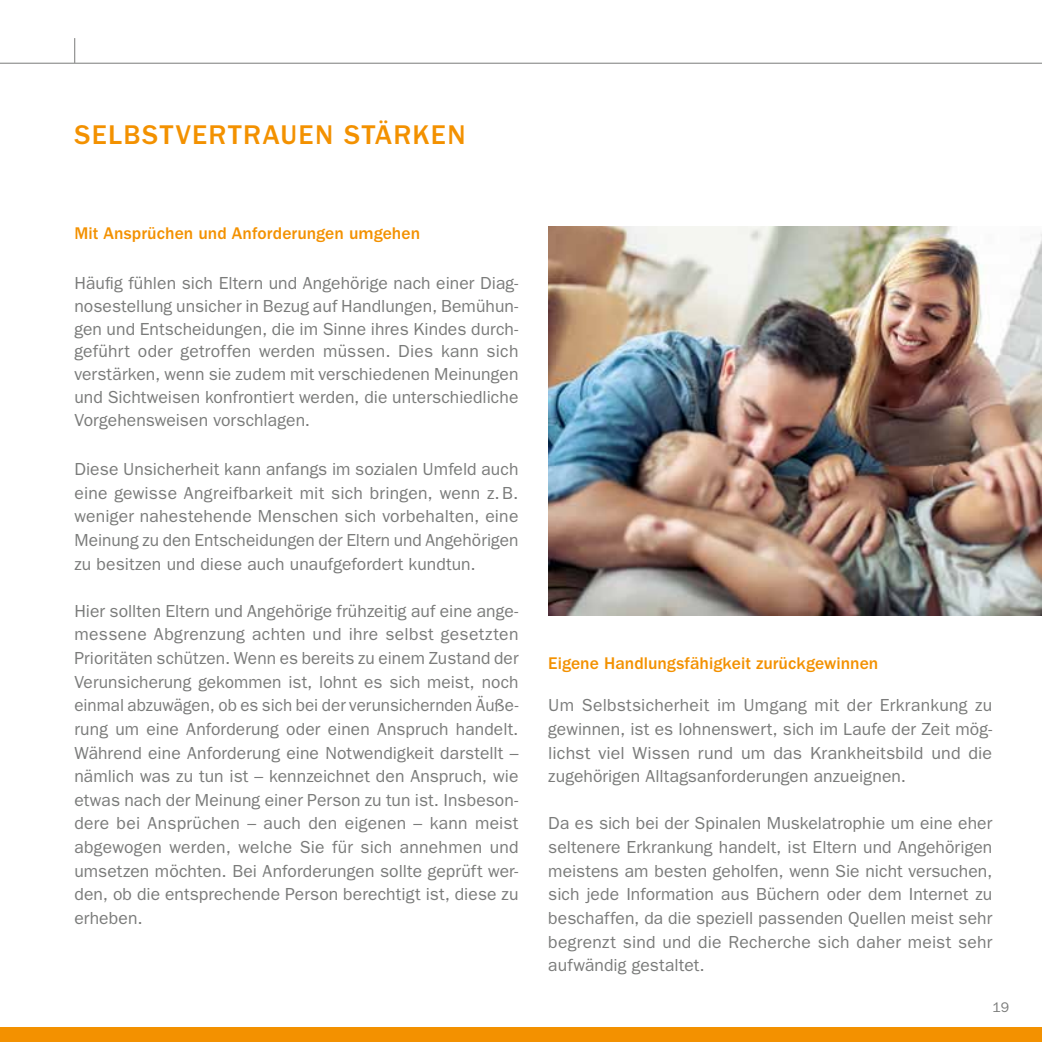
<style>
.page{position:relative;width:1042px;height:1042px;background:#fff}
.page>*{position:absolute;margin:0;border:0;box-sizing:border-box;transform-origin:0 0}
.t1{font:500 28px "ITC Franklin Gothic Std";letter-spacing:.05em;color:#f39100}
.t2{font:17.5px/23.6px "ITC Franklin Gothic Std";letter-spacing:.005em;color:#7a7b7a;text-align:justify}
.t3{font:500 17.5px "ITC Franklin Gothic Std";color:#f39100}
.t4{font:14px "Franklin Gothic LT Pro";color:#7a7b7a}
</style>
<div class="page">
<img style="left:548px;top:226px;width:494px;height:390px">
<hr style="left:0;top:63px;width:1042px;height:1px;background:#7a7b7a">
<svg style="left:74px;top:38px;width:1px;height:25px"></svg>
<div style="left:0;top:1027px;width:1042px;height:15px;background:#f39100"></div>
<h1 class="t1" style="left:74px;top:119px;width:393px">SELBSTVERTRAUEN STÄRKEN</h1>
<p class="t3" style="left:74px;top:223px;width:347px">Mit Ansprüchen und Anforderungen umgehen</p>
<p class="t2" style="left:74px;top:272px;width:445px;line-height:22.8px">Häufig fühlen sich Eltern und Angehörige nach einer Diag&shy;nosestellung unsicher in Bezug auf Handlungen, Bemühun&shy;gen und Entscheidungen, die im Sinne ihres Kindes durch&shy;geführt oder getroffen werden müssen. Dies kann sich verstärken, wenn sie zudem mit verschiedenen Meinungen und Sichtweisen konfrontiert werden, die unterschiedliche Vorgehensweisen vorschlagen.</p>
<p class="t2" style="left:74px;top:457px;width:445px">Diese Unsicherheit kann anfangs im sozialen Umfeld auch eine gewisse Angreifbarkeit mit sich bringen, wenn z.B. weniger nahestehende Menschen sich vorbehalten, eine Meinung zu den Entscheidungen der Eltern und Angehörigen zu besitzen und diese auch unaufgefordert kundtun.</p>
<p class="t2" style="left:74px;top:599px;width:446px">Hier sollten Eltern und Angehörige frühzeitig auf eine ange&shy;messene Abgrenzung achten und ihre selbst gesetzten Prioritäten schützen. Wenn es bereits zu einem Zustand der Verunsicherung gekommen ist, lohnt es sich meist, noch einmal abzuwägen, ob es sich bei der verunsichernden Äuße&shy;rung um eine Anforderung oder einen Anspruch handelt.<br>Während eine Anforderung eine Notwendigkeit darstellt – nämlich was zu tun ist – kennzeichnet den Anspruch, wie etwas nach der Meinung einer Person zu tun ist. Insbeson&shy;dere bei Ansprüchen – auch den eigenen – kann meist abgewogen werden, welche Sie für sich annehmen und umsetzen möchten. Bei Anforderungen sollte geprüft wer&shy;den, ob die entsprechende Person berechtigt ist, diese zu erheben.</p>
<p class="t3" style="left:548px;top:654px;width:332px">Eigene Handlungsfähigkeit zurückgewinnen</p>
<p class="t2" style="left:548px;top:693px;width:445px">Um Selbstsicherheit im Umgang mit der Erkrankung zu gewinnen, ist es lohnenswert, sich im Laufe der Zeit mög&shy;lichst viel Wissen rund um das Krankheitsbild und die zugehörigen Alltagsanforderungen anzueignen.</p>
<p class="t2" style="left:548px;top:812px;width:446px">Da es sich bei der Spinalen Muskelatrophie um eine eher seltenere Erkrankung handelt, ist Eltern und Angehörigen meistens am besten geholfen, wenn Sie nicht versuchen, sich jede Information aus Büchern oder dem Internet zu beschaffen, da die speziell passenden Quellen meist sehr begrenzt sind und die Recherche sich daher meist sehr aufwändig gestaltet.</p>
<p class="t4" style="left:992px;top:998px;width:18px">19</p>
</div>
